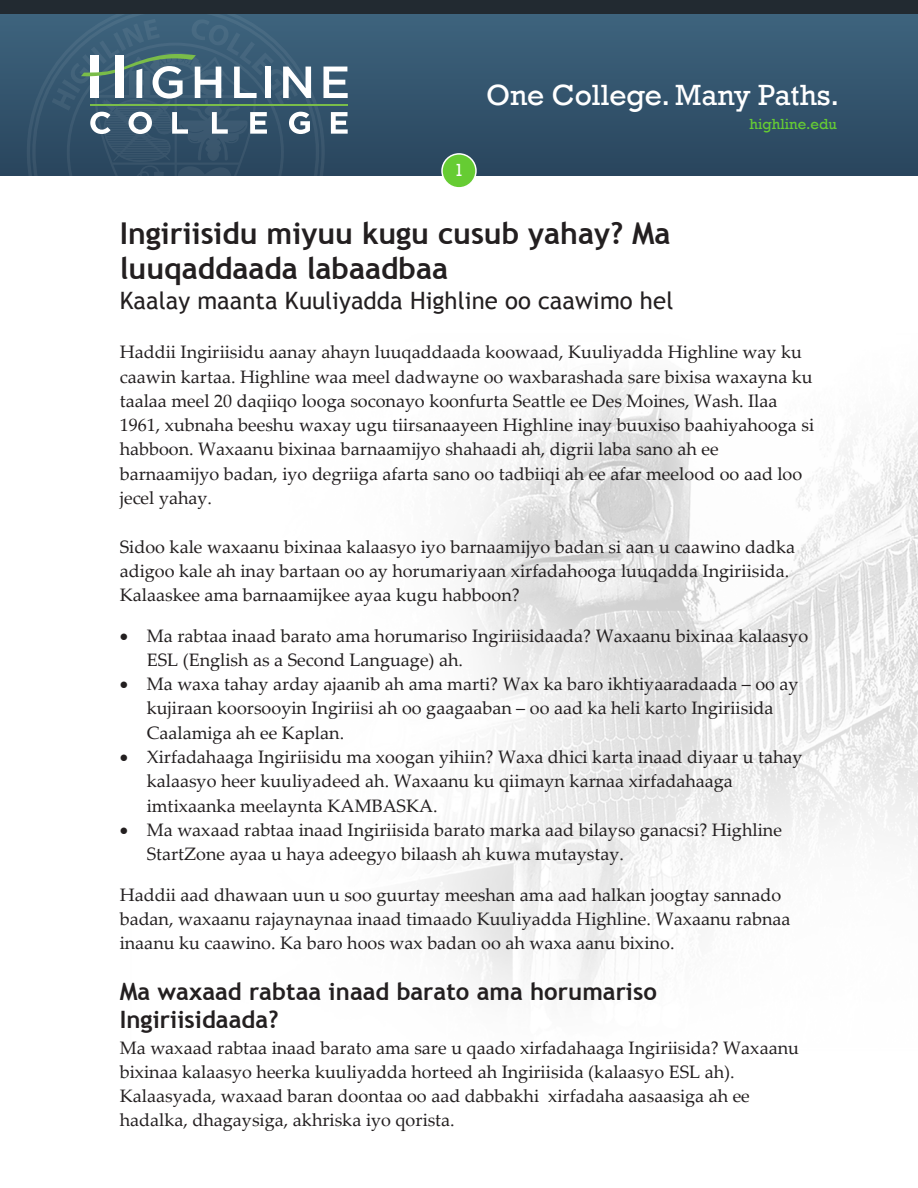
<style>
.page{position:relative;width:918px;height:1188px;background:#fff}
.page>*{position:absolute;margin:0;border:0;box-sizing:border-box;transform-origin:0 0}
.t1{font:700 30px/35px "Trebuchet MS";color:#231f20}
.t2{font:30px "Rockwell";color:#fff}
.t3{font:700 24px/27.9px "Trebuchet MS";color:#231f20}
.t4{font:24px "Trebuchet MS";color:#231f20}
.t5{font:18px/24.3px "Palatino Linotype";color:#231f20}
.t6{font:18px "Rockwell";color:#fff}
.t7{font:15px "Rockwell";color:#6c3}
</style>
<div class="page">
<img style="left:424px;top:373px;width:494px;height:623px">
<div style="left:0;top:14px;width:918px;height:162px;background:linear-gradient(to bottom,#3e647e,#2a465e)"></div>
<svg style="left:331px;top:112px;width:17px;height:22px"></svg>
<hr style="left:91px;top:105px;width:257px;height:1px;background:#7abd49">
<svg style="left:52px;top:18px;width:259px;height:158px;background:#4c6a7d"></svg>
<svg style="left:323px;top:67px;width:25px;height:31px"></svg>
<div style="left:115px;top:55px;width:9px;height:43px;background:#fff"></div>
<div style="left:0;top:0;width:918px;height:14px;background:#222a31"></div>
<div style="left:442px;top:154px;width:34px;height:34px;background:#6c3;border-radius:50%"></div>
<div style="left:441px;top:153px;width:36px;height:36px;border:2px solid #fff;border-radius:50%"></div>
<p class="t6" style="left:454px;top:160px;width:11px">1</p>
<h1 class="t2" style="left:486px;top:78px;width:355px">One College. Many Paths.</h1>
<p class="t7" style="left:750px;top:115px;width:89px">highline.edu</p>
<p class="t1" style="left:120px;top:216px;width:552px">Ingiriisidu miyuu kugu cusub yahay? Ma luuqaddaada labaadbaa</p>
<p class="t4" style="left:120px;top:286px;width:555px">Kaalay maanta Kuuliyadda Highline oo caawimo hel</p>
<p class="t5" style="left:120px;top:339px;width:696px">Haddii Ingiriisidu aanay ahayn luuqaddaada koowaad, Kuuliyadda Highline way ku caawin kartaa. Highline waa meel dadwayne oo waxbarashada sare bixisa waxayna ku taalaa meel 20 daqiiqo looga soconayo koonfurta Seattle ee Des Moines, Wash. Ilaa 1961, xubnaha beeshu waxay ugu tiirsanaayeen Highline inay buuxiso baahiyahooga si habboon. Waxaanu bixinaa barnaamijyo shahaadi ah, digrii laba sano ah ee barnaamijyo badan, iyo degriiga afarta sano oo tadbiiqi ah ee afar meelood oo aad loo jecel yahay.</p>
<p class="t5" style="left:120px;top:534px;width:677px">Sidoo kale waxaanu bixinaa kalaasyo iyo barnaamijyo badan si aan u caawino dadka adigoo kale ah inay bartaan oo ay horumariyaan xirfadahooga luuqadda Ingiriisida.<br>Kalaaskee ama barnaamijkee ayaa kugu habboon?</p>
<p class="t5" style="left:147px;top:623px;width:663px;text-indent:-27px">• Ma rabtaa inaad barato ama horumariso Ingiriisidaada? Waxaanu bixinaa kalaasyo<br>ESL (English as a Second Language) ah.</p>
<p class="t5" style="left:147px;top:671px;width:653px;text-indent:-27px">• Ma waxa tahay arday ajaanib ah ama marti? Wax ka baro ikhtiyaaradaada – oo ay kujiraan koorsooyin Ingiriisi ah oo gaagaaban – oo aad ka heli karto Ingiriisida<br>Caalamiga ah ee Kaplan.</p>
<p class="t5" style="left:147px;top:744px;width:657px;text-indent:-27px">• Xirfadahaaga Ingiriisidu ma xoogan yihiin? Waxa dhici karta inaad diyaar u tahay kalaasyo heer kuuliyadeed ah. Waxaanu ku qiimayn karnaa xirfadahaaga imtixaanka meelaynta KAMBASKA.</p>
<p class="t5" style="left:147px;top:817px;width:637px;text-indent:-27px">• Ma waxaad rabtaa inaad Ingiriisida barato marka aad bilayso ganacsi? Highline<br>StartZone ayaa u haya adeegyo bilaash ah kuwa mutaystay.</p>
<p class="t5" style="left:120px;top:882px;width:672px">Haddii aad dhawaan uun u soo guurtay meeshan ama aad halkan joogtay sannado badan, waxaanu rajaynaynaa inaad timaado Kuuliyadda Highline. Waxaanu rabnaa inaanu ku caawino. Ka baro hoos wax badan oo ah waxa aanu bixino.</p>
<p class="t3" style="left:120px;top:978px;width:539px">Ma waxaad rabtaa inaad barato ama horumariso<br>Ingiriisidaada?</p>
<p class="t5" style="left:120px;top:1035px;width:681px">Ma waxaad rabtaa inaad barato ama sare u qaado xirfadahaaga Ingiriisida? Waxaanu bixinaa kalaasyo heerka kuuliyadda horteed ah Ingiriisida (kalaasyo ESL ah).<br>Kalaasyada, waxaad baran doontaa oo aad dabbakhi xirfadaha aasaasiga ah ee hadalka, dhagaysiga, akhriska iyo qorista.</p>
</div>
